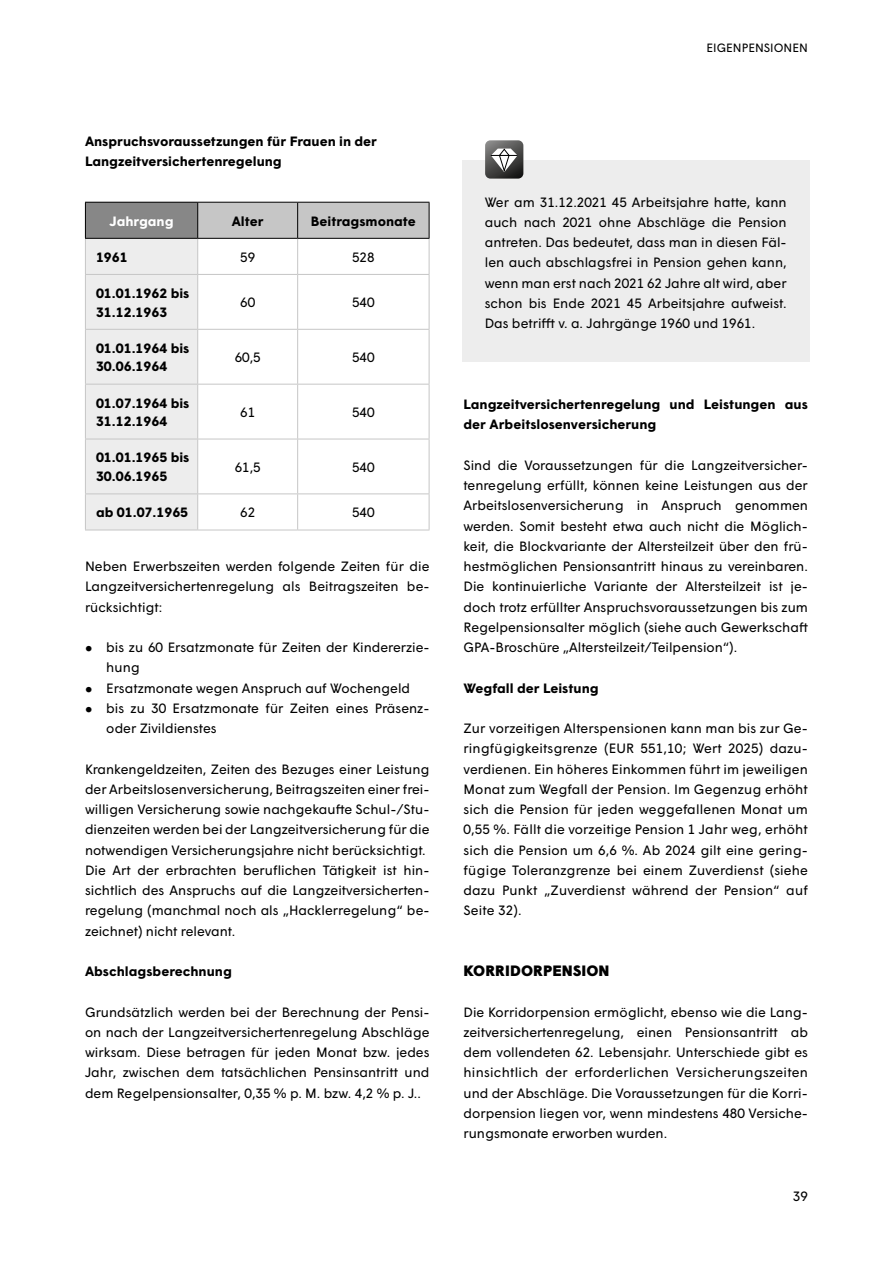
<style>
.page{position:relative;width:893px;height:1263px;background:#fff}
.page>*{position:absolute;margin:0;border:0;box-sizing:border-box;transform-origin:0 0}
.t1{font:900 15px "Wigrum";color:#000}
.t2{font:13.5px/20.2px "Wigrum";color:#000;text-align:justify}
.t3{font:700 13.5px/18.8px "Wigrum";color:#000}
.t4{font:700 13.5px "Wigrum";color:#fff}
.t5{font:12px "Wigrum";color:#000}
</style>
<div class="page">
<div style="left:462px;top:160px;width:347px;height:201px;background:#ededed"></div>
<svg style="left:485px;top:140px;width:38px;height:39px"></svg>
<svg style="left:86px;top:203px;width:343px;height:327px"></svg>
<hr style="left:85px;top:239px;width:1px;height:35px;background:#c6c6c6">
<hr style="left:197px;top:239px;width:1px;height:35px;background:#c6c6c6">
<hr style="left:297px;top:239px;width:1px;height:35px;background:#c6c6c6">
<hr style="left:429px;top:239px;width:1px;height:35px;background:#c6c6c6">
<hr style="left:85px;top:274px;width:113px;height:1px;background:#c6c6c6">
<hr style="left:85px;top:275px;width:1px;height:54px;background:#c6c6c6">
<hr style="left:198px;top:274px;width:100px;height:1px;background:#c6c6c6">
<hr style="left:197px;top:275px;width:1px;height:54px;background:#c6c6c6">
<hr style="left:298px;top:274px;width:131px;height:1px;background:#c6c6c6">
<hr style="left:297px;top:275px;width:1px;height:54px;background:#c6c6c6">
<hr style="left:429px;top:275px;width:1px;height:54px;background:#c6c6c6">
<hr style="left:85px;top:329px;width:113px;height:1px;background:#c6c6c6">
<hr style="left:85px;top:330px;width:1px;height:54px;background:#c6c6c6">
<hr style="left:198px;top:329px;width:100px;height:1px;background:#c6c6c6">
<hr style="left:197px;top:330px;width:1px;height:54px;background:#c6c6c6">
<hr style="left:298px;top:329px;width:131px;height:1px;background:#c6c6c6">
<hr style="left:297px;top:330px;width:1px;height:54px;background:#c6c6c6">
<hr style="left:429px;top:330px;width:1px;height:54px;background:#c6c6c6">
<hr style="left:85px;top:384px;width:113px;height:1px;background:#c6c6c6">
<hr style="left:85px;top:384px;width:1px;height:55px;background:#c6c6c6">
<hr style="left:198px;top:384px;width:100px;height:1px;background:#c6c6c6">
<hr style="left:197px;top:384px;width:1px;height:55px;background:#c6c6c6">
<hr style="left:298px;top:384px;width:131px;height:1px;background:#c6c6c6">
<hr style="left:297px;top:384px;width:1px;height:55px;background:#c6c6c6">
<hr style="left:429px;top:384px;width:1px;height:55px;background:#c6c6c6">
<hr style="left:85px;top:439px;width:113px;height:1px;background:#c6c6c6">
<hr style="left:85px;top:439px;width:1px;height:54px;background:#c6c6c6">
<hr style="left:198px;top:439px;width:100px;height:1px;background:#c6c6c6">
<hr style="left:197px;top:439px;width:1px;height:54px;background:#c6c6c6">
<hr style="left:298px;top:439px;width:131px;height:1px;background:#c6c6c6">
<hr style="left:297px;top:439px;width:1px;height:54px;background:#c6c6c6">
<hr style="left:429px;top:439px;width:1px;height:54px;background:#c6c6c6">
<hr style="left:85px;top:493px;width:113px;height:1px;background:#c6c6c6">
<hr style="left:85px;top:494px;width:1px;height:36px;background:#c6c6c6">
<hr style="left:198px;top:493px;width:100px;height:1px;background:#c6c6c6">
<hr style="left:197px;top:494px;width:1px;height:36px;background:#c6c6c6">
<hr style="left:298px;top:493px;width:131px;height:1px;background:#c6c6c6">
<hr style="left:297px;top:494px;width:1px;height:36px;background:#c6c6c6">
<hr style="left:429px;top:494px;width:1px;height:36px;background:#c6c6c6">
<hr style="left:85px;top:530px;width:113px;height:1px;background:#c6c6c6">
<hr style="left:198px;top:530px;width:100px;height:1px;background:#c6c6c6">
<hr style="left:298px;top:530px;width:131px;height:1px;background:#c6c6c6">
<hr style="left:85px;top:202px;width:113px;height:1px;background:#000">
<hr style="left:85px;top:203px;width:1px;height:35px;background:#000">
<hr style="left:198px;top:202px;width:100px;height:1px;background:#000">
<hr style="left:197px;top:203px;width:1px;height:35px;background:#000">
<hr style="left:298px;top:202px;width:131px;height:1px;background:#000">
<hr style="left:297px;top:203px;width:1px;height:35px;background:#000">
<hr style="left:429px;top:203px;width:1px;height:35px;background:#000">
<hr style="left:85px;top:238px;width:113px;height:1px;background:#000">
<hr style="left:198px;top:238px;width:100px;height:1px;background:#000">
<hr style="left:298px;top:238px;width:131px;height:1px;background:#000">
<p class="t3" style="left:85px;top:130px;width:294px;line-height:20.2px">Anspruchsvoraussetzungen für Frauen in der<br>Langzeitversichertenregelung</p>
<p class="t4" style="left:110px;top:211px;width:66px">Jahrgang</p>
<p class="t3" style="left:232px;top:210px;width:33px">Alter</p>
<p class="t3" style="left:311px;top:210px;width:106px">Beitragsmonate</p>
<p class="t3" style="left:96px;top:247px;width:33px">1961</p>
<p class="t2" style="left:240px;top:246px;width:16px">59</p>
<p class="t2" style="left:352px;top:246px;width:24px">528</p>
<p class="t3" style="left:96px;top:283px;width:95px">01.01.1962 bis<br>31.12.1963</p>
<p class="t2" style="left:240px;top:291px;width:16px">60</p>
<p class="t2" style="left:352px;top:291px;width:24px">540</p>
<p class="t3" style="left:96px;top:338px;width:95px">01.01.1964 bis<br>30.06.1964</p>
<p class="t2" style="left:235px;top:346px;width:28px">60,5</p>
<p class="t2" style="left:352px;top:346px;width:24px">540</p>
<p class="t3" style="left:96px;top:392px;width:95px">01.07.1964 bis<br>31.12.1964</p>
<p class="t2" style="left:240px;top:401px;width:16px">61</p>
<p class="t2" style="left:352px;top:401px;width:24px">540</p>
<p class="t3" style="left:96px;top:447px;width:95px">01.01.1965 bis<br>30.06.1965</p>
<p class="t2" style="left:235px;top:456px;width:28px">61,5</p>
<p class="t2" style="left:352px;top:456px;width:24px">540</p>
<p class="t3" style="left:96px;top:502px;width:94px">ab 01.07.1965</p>
<p class="t2" style="left:240px;top:501px;width:16px">62</p>
<p class="t2" style="left:352px;top:501px;width:24px">540</p>
<p class="t2" style="left:85px;top:555px;width:346px">Neben Erwerbszeiten werden folgende Zeiten für die Langzeitversichertenregelung als Beitragszeiten be&shy;rücksichtigt:</p>
<p class="t2" style="left:106px;top:636px;width:325px;text-indent:-21px">● bis zu 60 Ersatzmonate für Zeiten der Kindererzie&shy;hung</p>
<p class="t2" style="left:85px;top:677px;width:327px">● Ersatzmonate wegen Anspruch auf Wochengeld</p>
<p class="t2" style="left:106px;top:697px;width:325px;text-indent:-21px">● bis zu 30 Ersatzmonate für Zeiten eines Präsenz&shy;oder Zivildienstes</p>
<p class="t2" style="left:85px;top:758px;width:346px;text-align:left">Krankengeldzeiten, Zeiten des Bezuges einer Leistung der Arbeitslosenversicherung, Beitragszeiten einer frei&shy;willigen Versicherung sowie nachgekaufte Schul-/Stu&shy;dienzeiten werden bei der Langzeitversicherung für die notwendigen Versicherungsjahre nicht berücksichtigt.<br>Die Art der erbrachten beruflichen Tätigkeit ist hin&shy;sichtlich des Anspruchs auf die Langzeitversicherten&shy;regelung (manchmal noch als „Hacklerregelung“ be&shy;zeichnet) nicht relevant.</p>
<p class="t3" style="left:85px;top:961px;width:148px">Abschlagsberechnung</p>
<p class="t2" style="left:85px;top:1001px;width:346px">Grundsätzlich werden bei der Berechnung der Pensi&shy;on nach der Langzeitversichertenregelung Abschläge wirksam. Diese betragen für jeden Monat bzw. jedes Jahr, zwischen dem tatsächlichen Pensinsantritt und dem Regelpensionsalter, 0,35 % p. M. bzw. 4,2 % p. J..</p>
<p class="t5" style="left:706px;top:39px;width:103px">EIGENPENSIONEN</p>
<p class="t2" style="left:485px;top:191px;width:303px">Wer am 31.12.2021 45 Arbeitsjahre hatte, kann auch nach 2021 ohne Abschläge die Pension antreten. Das bedeutet, dass man in diesen Fäl&shy;len auch abschlagsfrei in Pension gehen kann, wenn man erst nach 2021 62 Jahre alt wird, aber schon bis Ende 2021 45 Arbeitsjahre aufweist.<br>Das betrifft v. a. Jahrgänge 1960 und 1961.</p>
<p class="t3" style="left:463px;top:393px;width:346px;line-height:20.2px">Langzeitversichertenregelung und Leistungen aus der Arbeitslosenversicherung</p>
<p class="t2" style="left:463px;top:454px;width:346px">Sind die Voraussetzungen für die Langzeitversicher&shy;tenregelung erfüllt, können keine Leistungen aus der Arbeitslosenversicherung in Anspruch genommen werden. Somit besteht etwa auch nicht die Möglich&shy;keit, die Blockvariante der Altersteilzeit über den frü&shy;hestmöglichen Pensionsantritt hinaus zu vereinbaren.<br>Die kontinuierliche Variante der Altersteilzeit ist je&shy;doch trotz erfüllter Anspruchsvoraussetzungen bis zum Regelpensionsalter möglich (siehe auch Gewerkschaft GPA-Broschüre „Altersteilzeit/Teilpension“).</p>
<p class="t3" style="left:463px;top:677px;width:137px">Wegfall der Leistung</p>
<p class="t2" style="left:463px;top:717px;width:346px">Zur vorzeitigen Alterspensionen kann man bis zur Ge&shy;ringfügigkeitsgrenze (EUR 551,10; Wert 2025) dazu&shy;verdienen. Ein höheres Einkommen führt im jeweiligen Monat zum Wegfall der Pension. Im Gegenzug erhöht sich die Pension für jeden weggefallenen Monat um 0,55 %. Fällt die vorzeitige Pension 1 Jahr weg, erhöht sich die Pension um 6,6 %. Ab 2024 gilt eine gering&shy;fügige Toleranzgrenze bei einem Zuverdienst (siehe dazu Punkt „Zuverdienst während der Pension“ auf Seite 32).</p>
<p class="t1" style="left:463px;top:959px;width:148px">KORRIDORPENSION</p>
<p class="t2" style="left:463px;top:1001px;width:346px">Die Korridorpension ermöglicht, ebenso wie die Lang&shy;zeitversichertenregelung, einen Pensionsantritt ab dem vollendeten 62. Lebensjahr. Unterschiede gibt es hinsichtlich der erforderlichen Versicherungszeiten und der Abschläge. Die Voraussetzungen für die Korri&shy;dorpension liegen vor, wenn mindestens 480 Versiche&shy;rungsmonate erworben wurden.</p>
<p class="t2" style="left:793px;top:1185px;width:16px">39</p>
</div>
